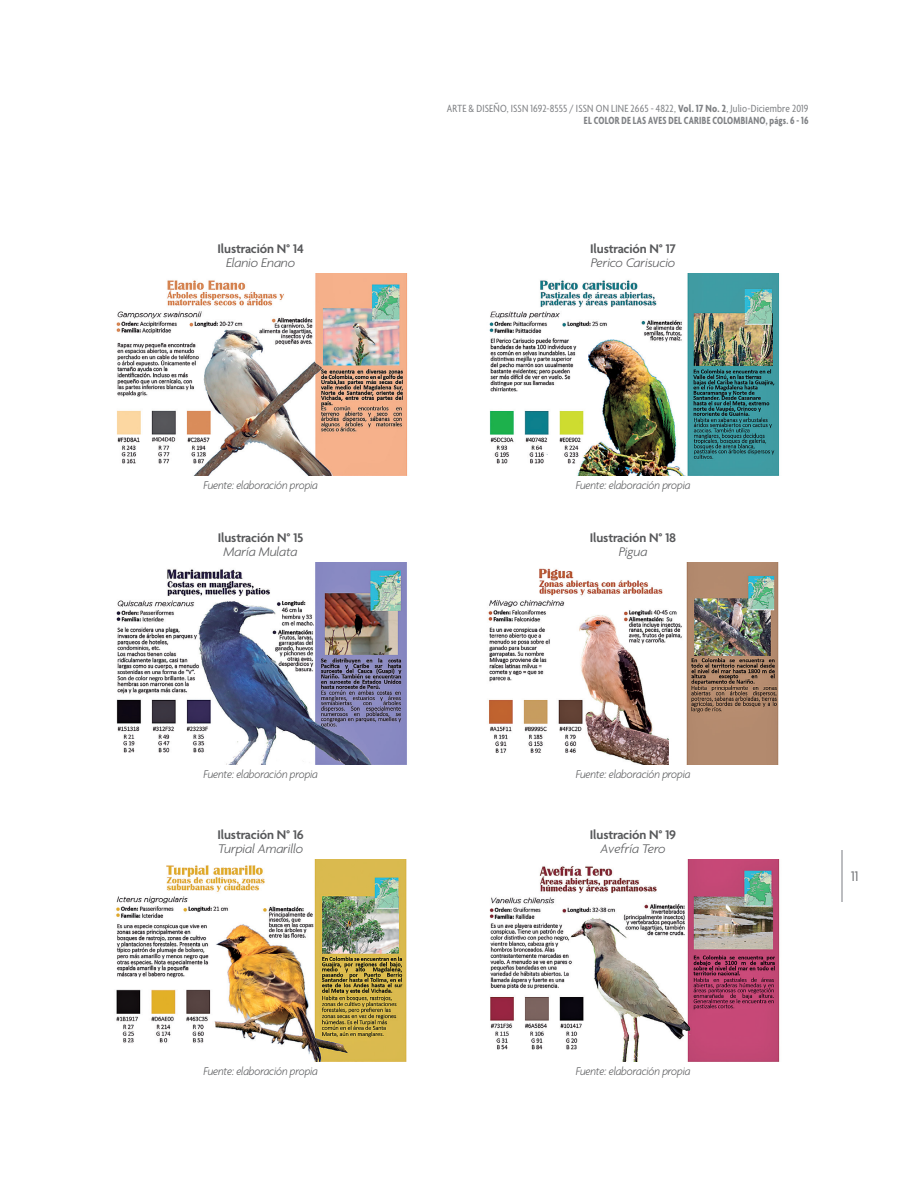
<style>
.page{position:relative;width:915px;height:1191px;background:#fff}
.page>*{position:absolute;margin:0;border:0;box-sizing:border-box;transform-origin:0 0}
.t1{font:15px "Agenda";color:#6c6d70;scale:.9 1}
.Tablas_Título{font:600 13.5px "Agenda";letter-spacing:-.01em;color:#57585a}
.Tablas_Título-2{font:italic 300 13.5px "Agenda";letter-spacing:-.01em;color:#57585a}
.Tablas_Fuente{font:italic 300 12px "Agenda";letter-spacing:-.01em;color:#57585a;scale:.9 1}
.t2{font:condensed 11.25px/12px "Agenda";letter-spacing:.015em;color:#808285;text-align:right}
.s1{font-weight:700}
</style>
<div class="page">
<hr style="left:840px;top:850px;width:2px;height:51px;background:#bcbdc0">
<img style="left:116px;top:273px;width:292px;height:202px">
<img style="left:116px;top:562px;width:291px;height:202px">
<img style="left:116px;top:859px;width:291px;height:202px">
<img style="left:489px;top:273px;width:291px;height:202px">
<img style="left:488px;top:562px;width:291px;height:202px">
<img style="left:489px;top:859px;width:291px;height:202px">
<p class="t2" style="left:447px;top:103px;width:363px">ARTE &amp; DISEÑO, ISSN 1692-8555 / ISSN ON LINE 2665 - 4822, <span class="s1">Vol. 17 No. 2</span>, Julio-Diciembre 2019<br><span class="s1">EL COLOR DE LAS AVES DEL CARIBE COLOMBIANO, págs. 6 - 16</span></p>
<p class="Tablas_Título" style="left:217px;top:241px;width:88px">Ilustración N° 14</p>
<p class="Tablas_Título-2" style="left:226px;top:254px;width:71px">Elanio Enano</p>
<p class="Tablas_Título" style="left:590px;top:241px;width:87px">Ilustración N° 17</p>
<p class="Tablas_Título-2" style="left:590px;top:254px;width:86px">Perico Carisucio</p>
<p class="Tablas_Fuente" style="left:203px;top:478px;width:129px">Fuente: elaboración propia</p>
<p class="Tablas_Fuente" style="left:575px;top:478px;width:129px">Fuente: elaboración propia</p>
<p class="Tablas_Título" style="left:218px;top:531px;width:87px">Ilustración N° 15</p>
<p class="Tablas_Título-2" style="left:223px;top:543px;width:75px">María Mulata</p>
<p class="Tablas_Título" style="left:589px;top:531px;width:88px">Ilustración N° 18</p>
<p class="Tablas_Título-2" style="left:618px;top:543px;width:30px">Pigua</p>
<p class="Tablas_Fuente" style="left:203px;top:767px;width:129px">Fuente: elaboración propia</p>
<p class="Tablas_Fuente" style="left:575px;top:767px;width:129px">Fuente: elaboración propia</p>
<p class="Tablas_Título" style="left:217px;top:827px;width:88px">Ilustración N° 16</p>
<p class="Tablas_Título-2" style="left:218px;top:840px;width:87px">Turpial Amarillo</p>
<p class="Tablas_Título" style="left:589px;top:827px;width:88px">Ilustración N° 19</p>
<p class="Tablas_Título-2" style="left:600px;top:840px;width:67px">Avefría Tero</p>
<p class="t1" style="left:850px;top:867px;width:9px">11</p>
<p class="Tablas_Fuente" style="left:203px;top:1063px;width:129px">Fuente: elaboración propia</p>
<p class="Tablas_Fuente" style="left:575px;top:1063px;width:129px">Fuente: elaboración propia</p>
</div>
